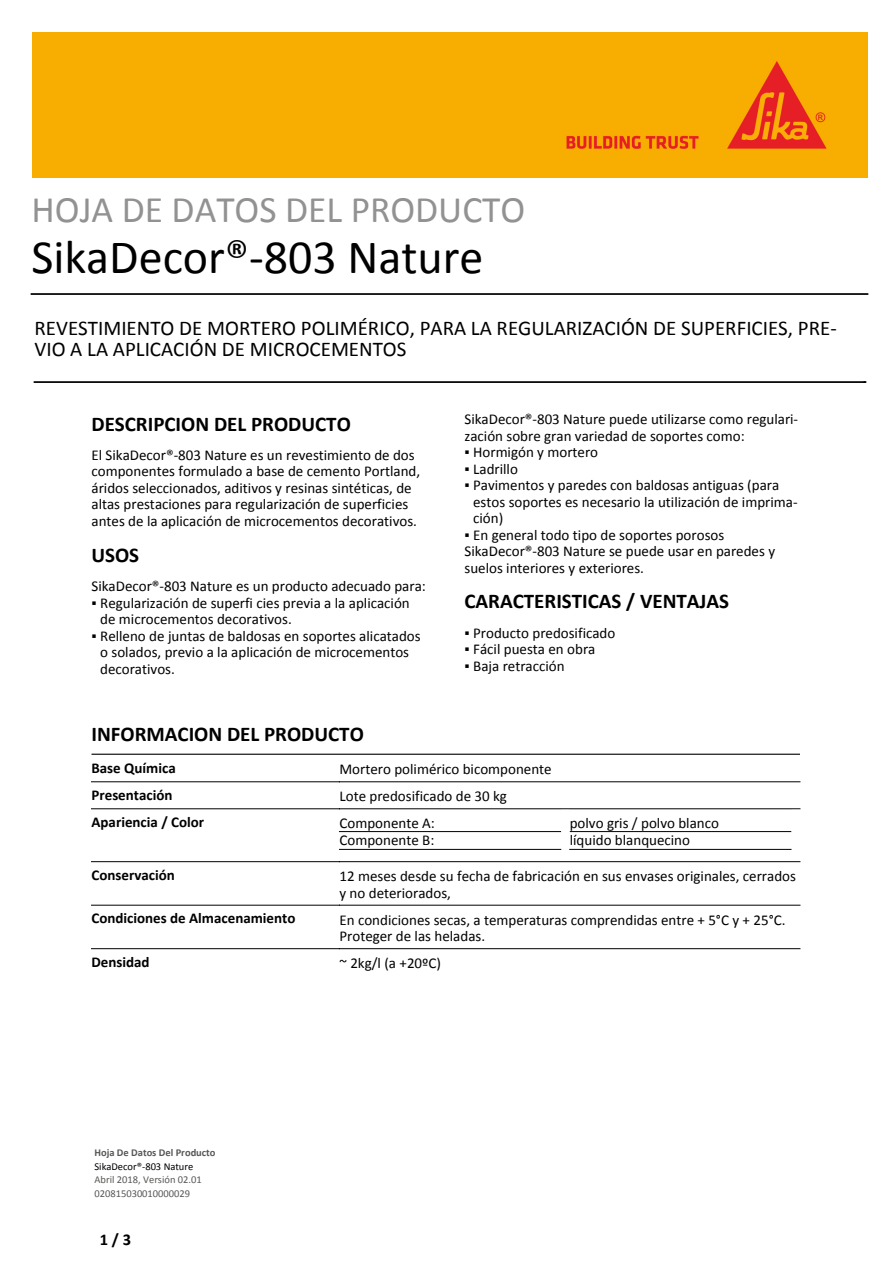
<style>
.page{position:relative;width:893px;height:1263px;background:#fff}
.page>*{position:absolute;margin:0;border:0;box-sizing:border-box;transform-origin:0 0}
.t1{font:48px "Calibri";color:#000}
.t2{font:37.5px "Calibri";color:#929292}
.t3{font:21px/21px "Calibri";color:#000}
.t4{font:700 21px "Calibri";color:#000}
.t5{font:700 16.5px "Calibri";color:#000}
.t6{font:15px/16.5px "Calibri";color:#000}
.t7{font:700 15px "Calibri";color:#000}
.t8{font:10.5px/13.5px "Calibri";color:#575756}
.t9{font:700 10.5px "Calibri";color:#575756}
.t10{font:10.5px "Calibri";color:#000}
</style>
<div class="page">
<div style="left:32px;top:32px;width:835px;height:146px;background:#f8ae00"></div>
<img style="left:566px;top:61px;width:261px;height:88px">
<hr style="left:32px;top:293px;width:835px;height:2px;background:#000">
<hr style="left:34px;top:381px;width:830px;height:2px;background:#000">
<hr style="left:92px;top:754px;width:708px;height:1px;background:#000">
<hr style="left:92px;top:781px;width:247px;height:1px;background:#000">
<hr style="left:339px;top:781px;width:461px;height:1px;background:#000">
<hr style="left:92px;top:808px;width:247px;height:1px;background:#000">
<hr style="left:339px;top:808px;width:461px;height:1px;background:#000">
<hr style="left:92px;top:861px;width:247px;height:1px;background:#000">
<hr style="left:339px;top:861px;width:461px;height:1px;background:#000">
<hr style="left:339px;top:831px;width:226px;height:1px;background:#000">
<hr style="left:570px;top:831px;width:226px;height:1px;background:#000">
<hr style="left:339px;top:849px;width:226px;height:1px;background:#000">
<hr style="left:570px;top:849px;width:226px;height:1px;background:#000">
<hr style="left:92px;top:905px;width:247px;height:1px;background:#000">
<hr style="left:339px;top:905px;width:461px;height:1px;background:#000">
<hr style="left:92px;top:948px;width:247px;height:1px;background:#000">
<hr style="left:339px;top:948px;width:461px;height:1px;background:#000">
<h2 class="t2" style="left:32px;top:194px;width:495px">HOJA DE DATOS DEL PRODUCTO</h2>
<h1 class="t1" style="left:32px;top:237px;width:453px">SikaDecor®-803 Nature</h1>
<h3 class="t3" style="left:34px;top:320px;width:804px">REVESTIMIENTO DE MORTERO POLIMÉRICO, PARA LA REGULARIZACIÓN DE SUPERFICIES, PRE-<br>VIO A LA APLICACIÓN DE MICROCEMENTOS</h3>
<h3 class="t4" style="left:92px;top:415px;width:261px">DESCRIPCION DEL PRODUCTO</h3>
<p class="t6" style="left:92px;top:448px;width:330px">El SikaDecor®-803 Nature es un revestimiento de dos componentes formulado a base de cemento Portland, áridos seleccionados, aditivos y resinas sintéticas, de altas prestaciones para regularización de superficies antes de la aplicación de microcementos decorativos.</p>
<h3 class="t4" style="left:92px;top:546px;width:49px">USOS</h3>
<p class="t6" style="left:92px;top:579px;width:336px">SikaDecor®-803 Nature es un producto adecuado para:</p>
<p class="t6" style="left:100px;top:596px;width:311px;text-indent:-9px">▪ Regularización de superfi cies previa a la aplicación de microcementos decorativos.</p>
<p class="t6" style="left:100px;top:629px;width:322px;text-indent:-9px">▪ Relleno de juntas de baldosas en soportes alicatados o solados, previo a la aplicación de microcementos decorativos.</p>
<p class="t6" style="left:464px;top:412px;width:335px">SikaDecor®-803 Nature puede utilizarse como regulari&shy;zación sobre gran variedad de soportes como:</p>
<p class="t6" style="left:464px;top:445px;width:135px">▪ Hormigón y mortero</p>
<p class="t6" style="left:464px;top:462px;width:55px">▪ Ladrillo</p>
<p class="t6" style="left:473px;top:478px;width:326px;text-indent:-9px">▪ Pavimentos y paredes con baldosas antiguas (para estos soportes es necesario la utilización de imprima&shy;ción)</p>
<p class="t6" style="left:464px;top:528px;width:312px">▪ En general todo tipo de soportes porosos<br>SikaDecor®-803 Nature se puede usar en paredes y suelos interiores y exteriores.</p>
<h3 class="t4" style="left:464px;top:593px;width:266px">CARACTERISTICAS / VENTAJAS</h3>
<p class="t6" style="left:464px;top:626px;width:152px">▪ Producto predosificado</p>
<p class="t6" style="left:464px;top:642px;width:132px">▪ Fácil puesta en obra</p>
<p class="t6" style="left:464px;top:659px;width:102px">▪ Baja retracción</p>
<h3 class="t4" style="left:92px;top:725px;width:274px">INFORMACION DEL PRODUCTO</h3>
<p class="t7" style="left:92px;top:761px;width:86px">Base Química</p>
<p class="t6" style="left:339px;top:762px;width:214px">Mortero polimérico bicomponente</p>
<p class="t7" style="left:92px;top:788px;width:83px">Presentación</p>
<p class="t6" style="left:339px;top:789px;width:169px">Lote predosificado de 30 kg</p>
<p class="t7" style="left:92px;top:815px;width:114px">Apariencia / Color</p>
<p class="t6" style="left:339px;top:815px;width:97px">Componente A:</p>
<p class="t6" style="left:570px;top:815px;width:151px">polvo gris / polvo blanco</p>
<p class="t6" style="left:339px;top:833px;width:96px">Componente B:</p>
<p class="t6" style="left:570px;top:833px;width:122px">líquido blanquecino</p>
<p class="t7" style="left:92px;top:868px;width:85px">Conservación</p>
<p class="t6" style="left:339px;top:869px;width:458px">12 meses desde su fecha de fabricación en sus envases originales, cerrados y no deteriorados,</p>
<p class="t7" style="left:92px;top:912px;width:205px">Condiciones de Almacenamiento</p>
<p class="t6" style="left:339px;top:913px;width:447px">En condiciones secas, a temperaturas comprendidas entre + 5°C y + 25°C.<br>Proteger de las heladas.</p>
<p class="t7" style="left:92px;top:955px;width:60px">Densidad</p>
<p class="t6" style="left:339px;top:956px;width:103px">~ 2kg/l (a +20ºC)</p>
<p class="t9" style="left:94px;top:1148px;width:123px">Hoja De Datos Del Producto</p>
<p class="t10" style="left:94px;top:1162px;width:100px">SikaDecor®-803 Nature</p>
<p class="t8" style="left:94px;top:1174px;width:109px">Abril 2018, Versión 02.01<br>020815030010000029</p>
<p class="t5" style="left:100px;top:1232px;width:33px">1 / 3</p>
</div>
